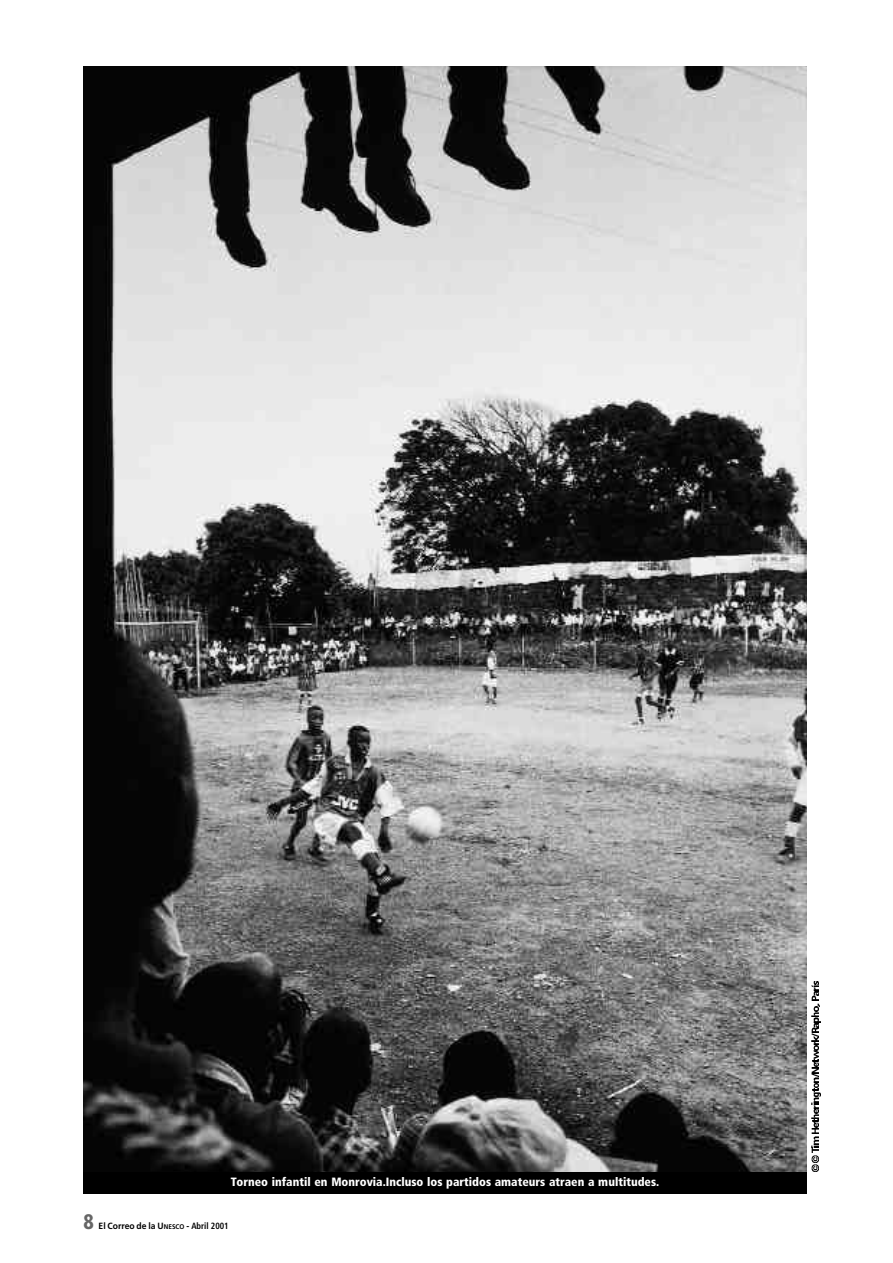
<style>
.page{position:relative;width:893px;height:1263px;background:#fff}
.page>*{position:absolute;margin:0;border:0;box-sizing:border-box;transform-origin:0 0}
.t1{font:900 condensed 21px "Frutiger";color:#666;scale:.95 1}
.t2{font:900 condensed 12px "Frutiger";color:#fff}
.t3{font:700 9px "Frutiger";color:#000;scale:.95 1}
.s1{font-size:6.75px}
.s2{font-stretch:condensed}
</style>
<div class="page">
<img style="left:83px;top:67px;width:723px;height:1105px">
<div style="left:83px;top:1172px;width:723px;height:22px;background:#000"></div>
<svg style="left:811px;top:981px;width:9px;height:191px"></svg>
<p class="t2" style="left:231px;top:1177px;width:430px">Torneo infantil en Monrovia.Incluso los partidos amateurs atraen a multitudes.</p>
<h1 class="t1" style="left:84px;top:1213px;width:12px">8</h1>
<p class="t3" style="left:99px;top:1222px;width:138px">El Correo de la U<span class="s1">NESCO</span> - <span class="s2">Abril 2001</span></p>
</div>
